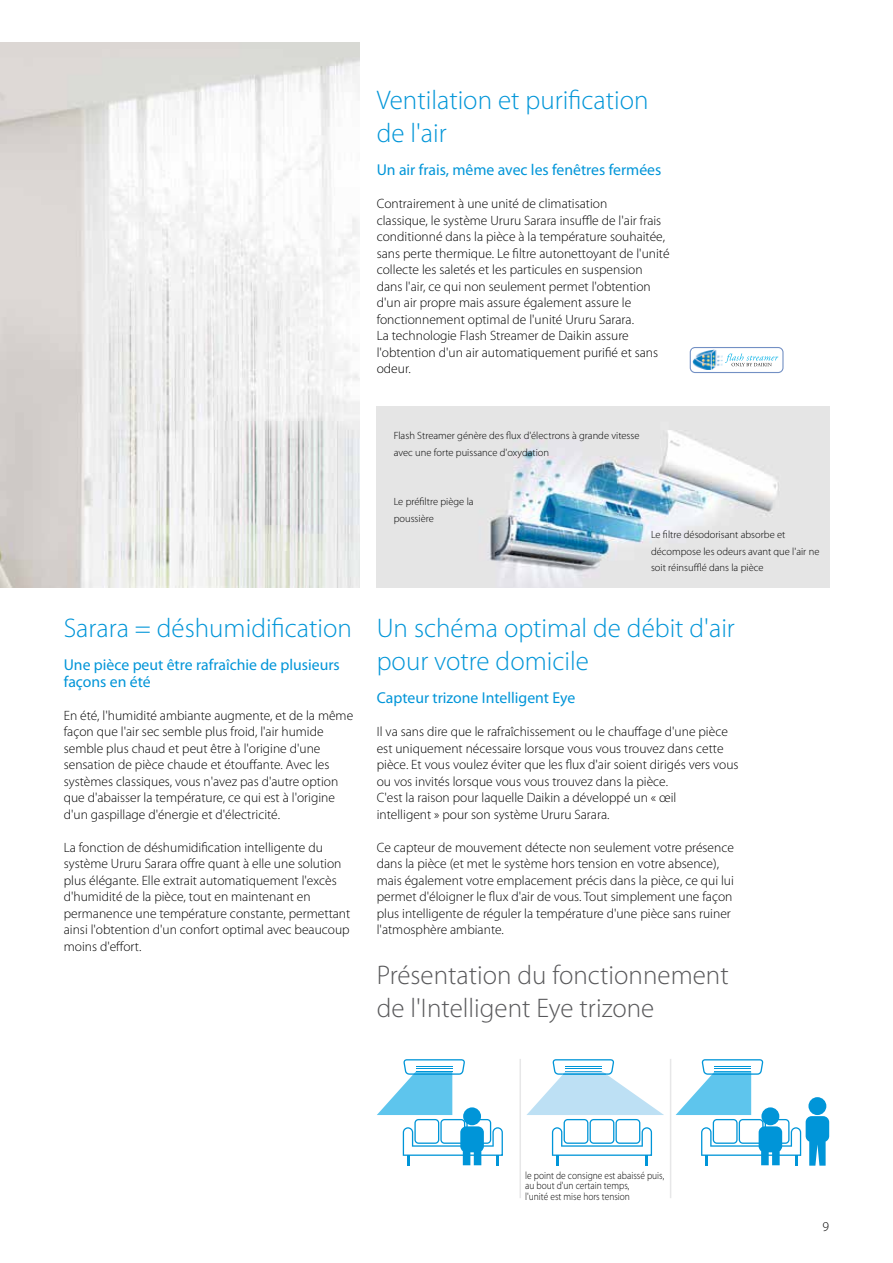
<style>
.page{position:relative;width:893px;height:1263px;background:#fff}
.page>*{position:absolute;margin:0;border:0;box-sizing:border-box;transform-origin:0 0}
.t1{font:300 27px/33px "Myriad Pro";color:#0095d8}
.t2{font:300 27px/33px "Myriad Pro";color:#58585a}
.t3{font:15.75px/16.5px "Myriad Pro";color:#0095d8}
.t4{font:300 13.5px/16.5px "Myriad Pro";color:#000}
.t5{font:300 10.5px/16.5px "Myriad Pro";color:#000}
.t6{font:300 10.5px/10.5px "Myriad Pro";color:#000;scale:.9 1}
</style>
<div class="page">
<img style="left:0;top:43px;width:360px;height:545px">
<svg style="left:377px;top:1059px;width:126px;height:106px"></svg>
<hr style="left:416px;top:1071px;width:36px;height:1px;background:#0095d8">
<svg style="left:676px;top:1059px;width:153px;height:107px"></svg>
<hr style="left:715px;top:1071px;width:36px;height:1px;background:#0095d8">
<svg style="left:527px;top:1059px;width:137px;height:106px"></svg>
<hr style="left:565px;top:1071px;width:36px;height:1px;background:#0095d8">
<hr style="left:519px;top:1059px;width:2px;height:139px;background:#e7e7e8">
<hr style="left:670px;top:1059px;width:1px;height:139px;background:#e7e7e8">
<div style="left:690px;top:347px;width:93px;height:26px;border:1px solid #7390c4;border-radius:5px"></div>
<svg style="left:725px;top:354px;width:53px;height:12px"></svg>
<img style="left:692px;top:349px;width:31px;height:21px">
<img style="left:377px;top:406px;width:452px;height:182px">
<h1 class="t1" style="left:64px;top:611px;width:290px">Sarara = déshumidification</h1>
<p class="t3" style="left:64px;top:656px;width:277px">Une pièce peut être rafraîchie de plusieurs façons en été</p>
<p class="t4" style="left:64px;top:707px;width:291px">En été, l'humidité ambiante augmente, et de la même façon que l'air sec semble plus froid, l'air humide semble plus chaud et peut être à l'origine d'une sensation de pièce chaude et étouffante. Avec les systèmes classiques, vous n'avez pas d'autre option que d'abaisser la température, ce qui est à l'origine d'un gaspillage d'énergie et d'électricité.</p>
<p class="t4" style="left:64px;top:839px;width:288px">La fonction de déshumidification intelligente du système Ururu Sarara offre quant à elle une solution plus élégante. Elle extrait automatiquement l'excès d'humidité de la pièce, tout en maintenant en permanence une température constante, permettant ainsi l'obtention d'un confort optimal avec beaucoup moins d'effort.</p>
<h1 class="t1" style="left:377px;top:83px;width:273px">Ventilation et purification de l'air</h1>
<p class="t3" style="left:377px;top:161px;width:286px">Un air frais, même avec les fenêtres fermées</p>
<p class="t4" style="left:377px;top:195px;width:294px">Contrairement à une unité de climatisation<br>classique, le système Ururu Sarara insuffle de l'air frais conditionné dans la pièce à la température souhaitée, sans perte thermique. Le filtre autonettoyant de l'unité collecte les saletés et les particules en suspension dans l'air, ce qui non seulement permet l'obtention d'un air propre mais assure également assure le fonctionnement optimal de l'unité Ururu Sarara.<br>La technologie Flash Streamer de Daikin assure l'obtention d'un air automatiquement purifié et sans odeur.</p>
<p class="t5" style="left:394px;top:427px;width:247px">Flash Streamer génère des flux d'électrons à grande vitesse avec une forte puissance d'oxydation</p>
<p class="t5" style="left:394px;top:493px;width:81px">Le préfiltre piège la poussière</p>
<p class="t5" style="left:651px;top:526px;width:170px">Le filtre désodorisant absorbe et décompose les odeurs avant que l'air ne soit réinsufflé dans la pièce</p>
<h1 class="t1" style="left:377px;top:611px;width:360px">Un schéma optimal de débit d'air pour votre domicile</h1>
<p class="t3" style="left:377px;top:689px;width:200px">Capteur trizone Intelligent Eye</p>
<p class="t4" style="left:377px;top:723px;width:363px">Il va sans dire que le rafraîchissement ou le chauffage d'une pièce est uniquement nécessaire lorsque vous vous trouvez dans cette pièce. Et vous voulez éviter que les flux d'air soient dirigés vers vous ou vos invités lorsque vous vous trouvez dans la pièce.<br>C'est la raison pour laquelle Daikin a développé un « œil<br>intelligent » pour son système Ururu Sarara.</p>
<p class="t4" style="left:377px;top:839px;width:359px">Ce capteur de mouvement détecte non seulement votre présence dans la pièce (et met le système hors tension en votre absence), mais également votre emplacement précis dans la pièce, ce qui lui permet d'éloigner le flux d'air de vous. Tout simplement une façon plus intelligente de réguler la température d'une pièce sans ruiner l'atmosphère ambiante.</p>
<h1 class="t2" style="left:377px;top:958px;width:353px">Présentation du fonctionnement de l'Intelligent Eye trizone</h1>
<p class="t6" style="left:525px;top:1170px;width:156px">le point de consigne est abaissé puis, au bout d'un certain temps,<br>l'unité est mise hors tension</p>
<p class="t4" style="left:822px;top:1218px;width:8px">9</p>
</div>
